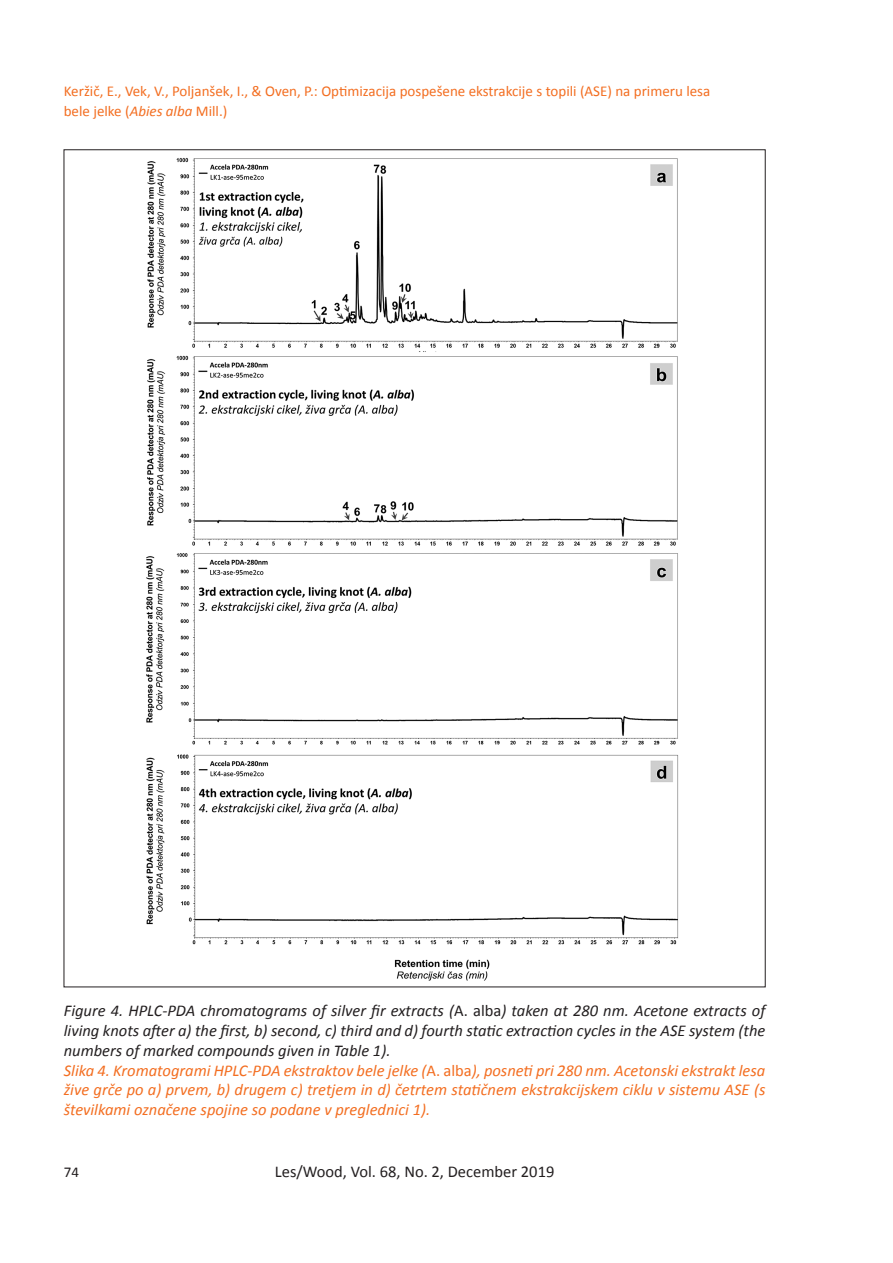
<style>
.page{position:relative;width:893px;height:1263px;background:#fff}
.page>*{position:absolute;margin:0;border:0;box-sizing:border-box;transform-origin:0 0}
.t1{font:italic 16.5px/19.8px "Calibri";color:#f36e21}
.t2{font:16.5px "Calibri";color:#231f20}
.t3{font:15px/19.8px "Calibri";color:#f36e21}
.t4{font:15px "Calibri";color:#231f20}
.s1{font-style:italic}
.s2{color:#231f20}
.s3{font-style:normal;color:#231f20}
.s4{font-style:normal}
</style>
<div class="page">
<img style="left:146px;top:157px;width:533px;height:824px">
<p class="t3" style="left:64px;top:81px;width:648px">Keržič, E., Vek, V., Poljanšek, I., &amp; Oven, P.: Optimizacija pospešene ekstrakcije s topili (ASE) na primeru lesa bele jelke (<span class="s1">Abies alba</span> Mill.)</p>
<p class="t1" style="left:64px;top:1000px;width:703px"><span class="s2">Figure 4. HPLC-PDA chromatograms of silver fir extracts (</span><span class="s3">A. alba</span><span class="s2">) taken at 280 nm. Acetone extracts of living knots after a) the first, b) second, c) third and d) fourth static extraction cycles in the ASE system (the numbers of marked compounds given in Table 1).<br></span>Slika 4. Kromatogrami HPLC-PDA ekstraktov bele jelke (<span class="s4">A. alba</span>), posneti pri 280 nm. Acetonski ekstrakt lesa žive grče po a) prvem, b) drugem c) tretjem in d) četrtem statičnem ekstrakcijskem ciklu v sistemu ASE (s številkami označene spojine so podane v preglednici 1).</p>
<p class="t4" style="left:64px;top:1163px;width:17px">74</p>
<p class="t2" style="left:275px;top:1161px;width:281px">Les/Wood, Vol. 68, No. 2, December 2019</p>
</div>
